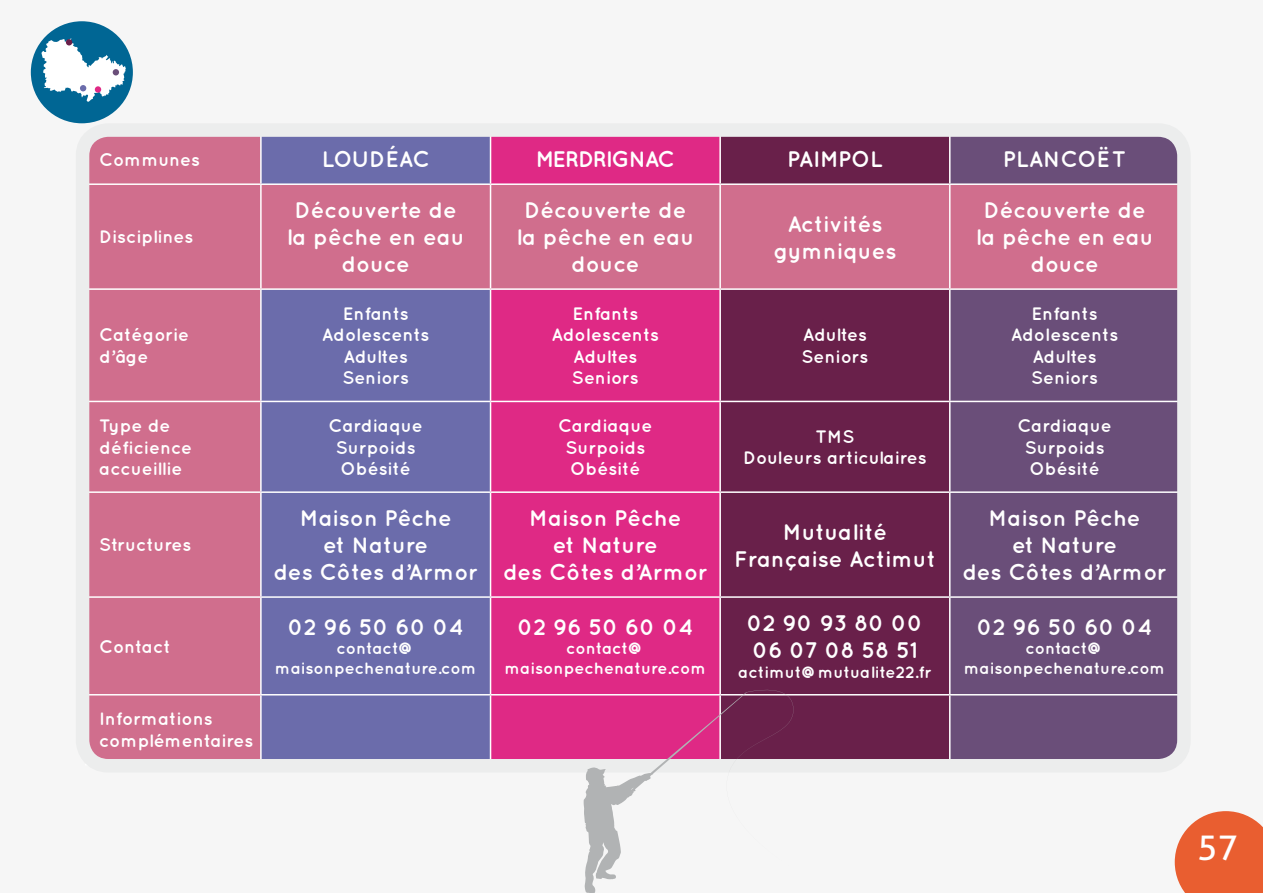
<style>
.page{position:relative;width:1263px;height:893px;background:#f6f6f6}
.page>*{position:absolute;margin:0;border:0;box-sizing:border-box;transform-origin:0 0}
.t1{font:34.5px "Aller Typo";color:#fff}
.t2{font:700 22.5px/27px "Quicksand";color:#fff;text-align:center}
.t3{font:700 22.5px "Quicksand";letter-spacing:-.05em;color:#fff}
.t4{font:700 22.5px "Quicksand";letter-spacing:-.035em;color:#fff}
.t5{font:700 18px/21.6px "Quicksand";color:#fff;text-align:center}
.t6{font:700 16.5px/19.8px "Quicksand";color:#fff;text-align:center}
</style>
<div class="page">
<svg style="left:1175px;top:811px;width:88px;height:82px;background:#ea6f47"></svg>
<div style="left:31px;top:21px;width:102px;height:102px;background:#006694;border-radius:50%"></div>
<div style="left:91px;top:138px;width:169px;height:619px;background:#d06e8d"></div>
<div style="left:262px;top:138px;width:228px;height:619px;background:#6b6cab"></div>
<div style="left:491px;top:138px;width:228px;height:619px;background:#df2985"></div>
<div style="left:721px;top:138px;width:228px;height:619px;background:#69204a"></div>
<div style="left:950px;top:138px;width:226px;height:619px;background:#6a4e79"></div>
<div style="left:262px;top:185px;width:914px;height:103px;background:#d06e8d"></div>
<hr style="left:88px;top:183px;width:172px;height:2px;background:#fff">
<hr style="left:88px;top:288px;width:172px;height:2px;background:#fff">
<hr style="left:88px;top:401px;width:172px;height:1px;background:#fff">
<hr style="left:88px;top:491px;width:172px;height:2px;background:#fff">
<hr style="left:88px;top:596px;width:172px;height:2px;background:#fff">
<hr style="left:88px;top:694px;width:172px;height:1px;background:#fff">
<hr style="left:490px;top:183px;width:230px;height:2px;background:#fff">
<hr style="left:490px;top:288px;width:230px;height:2px;background:#fff">
<hr style="left:490px;top:401px;width:230px;height:1px;background:#fff">
<hr style="left:490px;top:491px;width:230px;height:2px;background:#fff">
<hr style="left:490px;top:596px;width:230px;height:2px;background:#fff">
<hr style="left:490px;top:694px;width:230px;height:1px;background:#fff">
<hr style="left:719px;top:134px;width:2px;height:49px;background:#fff">
<hr style="left:720px;top:183px;width:230px;height:2px;background:#fff">
<hr style="left:719px;top:185px;width:2px;height:103px;background:#fff">
<hr style="left:720px;top:288px;width:230px;height:2px;background:#fff">
<hr style="left:719px;top:290px;width:2px;height:111px;background:#fff">
<hr style="left:720px;top:401px;width:230px;height:1px;background:#fff">
<hr style="left:719px;top:402px;width:2px;height:89px;background:#fff">
<hr style="left:720px;top:491px;width:230px;height:2px;background:#fff">
<hr style="left:719px;top:493px;width:2px;height:103px;background:#fff">
<hr style="left:720px;top:596px;width:230px;height:2px;background:#fff">
<hr style="left:719px;top:598px;width:2px;height:96px;background:#fff">
<hr style="left:720px;top:694px;width:230px;height:1px;background:#fff">
<hr style="left:949px;top:134px;width:1px;height:49px;background:#fff">
<hr style="left:950px;top:183px;width:230px;height:2px;background:#fff">
<hr style="left:949px;top:185px;width:1px;height:103px;background:#fff">
<hr style="left:950px;top:288px;width:230px;height:2px;background:#fff">
<hr style="left:949px;top:290px;width:1px;height:111px;background:#fff">
<hr style="left:950px;top:401px;width:230px;height:1px;background:#fff">
<hr style="left:949px;top:402px;width:1px;height:89px;background:#fff">
<hr style="left:950px;top:491px;width:230px;height:2px;background:#fff">
<hr style="left:949px;top:493px;width:1px;height:103px;background:#fff">
<hr style="left:950px;top:596px;width:230px;height:2px;background:#fff">
<hr style="left:949px;top:598px;width:1px;height:96px;background:#fff">
<hr style="left:950px;top:694px;width:230px;height:1px;background:#fff">
<hr style="left:949px;top:695px;width:1px;height:68px;background:#fff">
<hr style="left:260px;top:134px;width:2px;height:49px;background:#fff">
<hr style="left:490px;top:134px;width:1px;height:49px;background:#fff">
<hr style="left:260px;top:183px;width:230px;height:2px;background:#fff">
<hr style="left:260px;top:185px;width:2px;height:103px;background:#fff">
<hr style="left:490px;top:185px;width:1px;height:103px;background:#fff">
<hr style="left:260px;top:288px;width:230px;height:2px;background:#fff">
<hr style="left:260px;top:290px;width:2px;height:111px;background:#fff">
<hr style="left:490px;top:290px;width:1px;height:111px;background:#fff">
<hr style="left:260px;top:401px;width:230px;height:1px;background:#fff">
<hr style="left:260px;top:402px;width:2px;height:89px;background:#fff">
<hr style="left:490px;top:402px;width:1px;height:89px;background:#fff">
<hr style="left:260px;top:491px;width:230px;height:2px;background:#fff">
<hr style="left:260px;top:493px;width:2px;height:103px;background:#fff">
<hr style="left:490px;top:493px;width:1px;height:103px;background:#fff">
<hr style="left:260px;top:596px;width:230px;height:2px;background:#fff">
<hr style="left:260px;top:598px;width:2px;height:96px;background:#fff">
<hr style="left:490px;top:598px;width:1px;height:96px;background:#fff">
<hr style="left:260px;top:694px;width:230px;height:1px;background:#fff">
<hr style="left:260px;top:695px;width:2px;height:68px;background:#fff">
<hr style="left:490px;top:695px;width:1px;height:68px;background:#fff">
<svg style="left:41px;top:38px;width:85px;height:64px"></svg>
<div style="left:76px;top:123px;width:1115px;height:649px;border:14px solid #eceded;border-radius:26px"></div>
<svg style="left:584px;top:690px;width:209px;height:203px"></svg>
<p class="t5" style="left:99px;top:148px;width:102px">Communes</p>
<p class="t4" style="left:322px;top:146px;width:110px">LOUDÉAC</p>
<p class="t3" style="left:536px;top:146px;width:140px">MERDRIGNAC</p>
<p class="t2" style="left:787px;top:145px;width:97px">PAIMPOL</p>
<p class="t2" style="left:1003px;top:145px;width:125px">PLANCOËT</p>
<p class="t5" style="left:99px;top:226px;width:96px">Disciplines</p>
<p class="t5" style="left:99px;top:324px;width:91px;text-align:left">Catégorie d’âge</p>
<p class="t2" style="left:287px;top:196px;width:179px">Découverte de la pêche en eau douce</p>
<p class="t2" style="left:517px;top:196px;width:179px">Découverte de la pêche en eau douce</p>
<p class="t5" style="left:322px;top:302px;width:109px">Enfants<br>Adolescents<br>Adultes<br>Seniors</p>
<p class="t5" style="left:552px;top:302px;width:109px">Enfants<br>Adolescents<br>Adultes<br>Seniors</p>
<p class="t2" style="left:773px;top:210px;width:125px">Activités gymniques</p>
<p class="t5" style="left:802px;top:324px;width:68px;text-align:left">Adultes<br>Seniors</p>
<p class="t2" style="left:976px;top:196px;width:179px">Découverte de la pêche en eau douce</p>
<p class="t5" style="left:1011px;top:302px;width:109px">Enfants<br>Adolescents<br>Adultes<br>Seniors</p>
<p class="t5" style="left:99px;top:414px;width:94px;text-align:left">Type de déficience accueillie</p>
<p class="t5" style="left:328px;top:414px;width:96px">Cardiaque<br>Surpoids<br>Obésité</p>
<p class="t5" style="left:558px;top:414px;width:96px">Cardiaque<br>Surpoids<br>Obésité</p>
<p class="t5" style="left:743px;top:425px;width:185px">TMS<br>Douleurs articulaires</p>
<p class="t5" style="left:1017px;top:414px;width:96px">Cardiaque<br>Surpoids<br>Obésité</p>
<p class="t5" style="left:99px;top:534px;width:94px">Structures</p>
<p class="t5" style="left:99px;top:635px;width:73px">Contact</p>
<p class="t5" style="left:99px;top:708px;width:156px;text-align:left">Informations complémentaires</p>
<p class="t2" style="left:273px;top:504px;width:206px">Maison Pêche<br>et Nature<br>des Côtes d’Armor</p>
<p class="t2" style="left:503px;top:504px;width:206px">Maison Pêche<br>et Nature<br>des Côtes d’Armor</p>
<p class="t2" style="left:288px;top:612px;width:177px">02 96 50 60 04</p>
<p class="t6" style="left:275px;top:638px;width:203px">contact@ maisonpechenature.com</p>
<p class="t2" style="left:517px;top:612px;width:177px">02 96 50 60 04</p>
<p class="t6" style="left:505px;top:638px;width:203px">contact@ maisonpechenature.com</p>
<p class="t2" style="left:734px;top:517px;width:203px">Mutualité<br>Française Actimut</p>
<p class="t2" style="left:747px;top:609px;width:178px;text-align:left">02 90 93 80 00<br>06 07 08 58 51</p>
<p class="t6" style="left:738px;top:662px;width:195px">actimut@mutualite22.fr</p>
<p class="t2" style="left:962px;top:504px;width:206px">Maison Pêche<br>et Nature<br>des Côtes d’Armor</p>
<p class="t2" style="left:977px;top:612px;width:177px">02 96 50 60 04</p>
<p class="t6" style="left:964px;top:638px;width:203px">contact@ maisonpechenature.com</p>
<h1 class="t1" style="left:1197px;top:827px;width:43px">57</h1>
</div>
